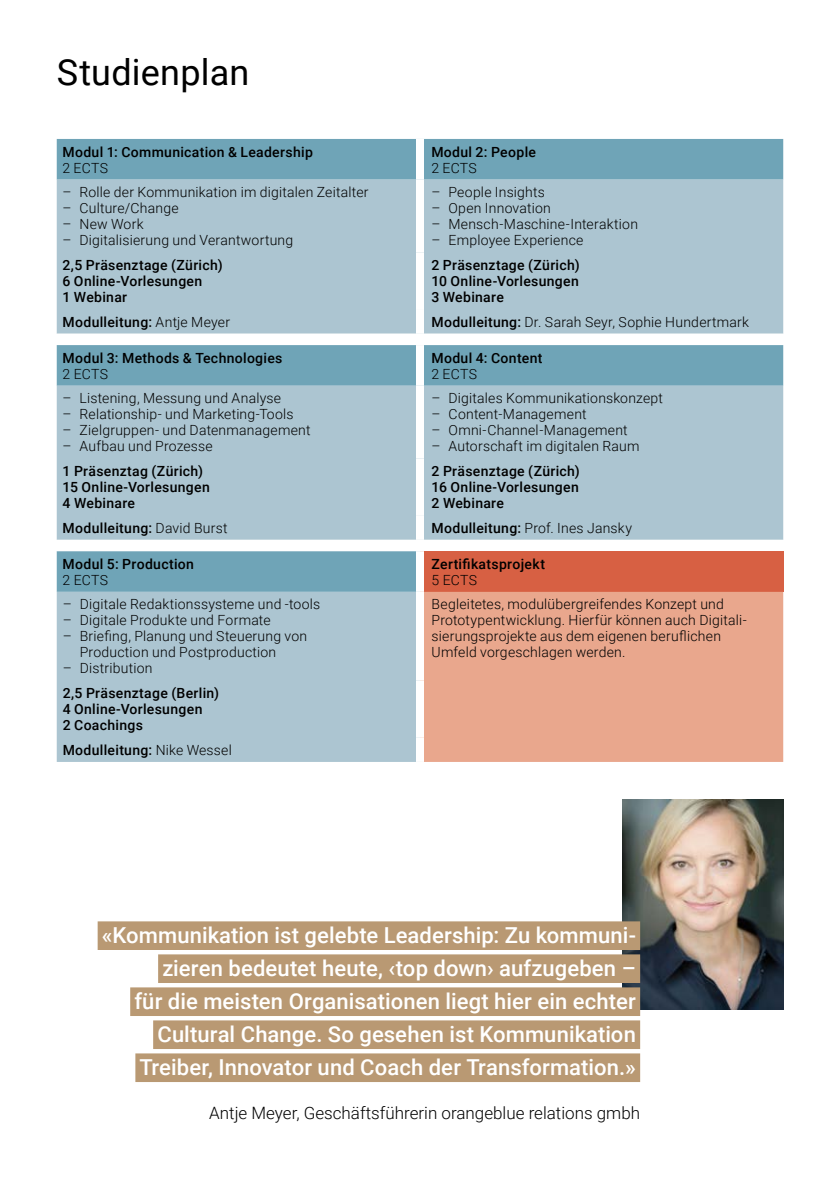
<style>
.page{position:relative;width:840px;height:1191px;background:#fff}
.page>*{position:absolute;margin:0;border:0;box-sizing:border-box;transform-origin:0 0}
.t1{font:36px "Roboto";letter-spacing:.005em;color:#000}
.t2{font:500 22px/33px "Roboto";letter-spacing:.005em;color:#fff;text-align:right}
.t3{font:300 17px "Roboto";color:#000}
.t4{font:300 14px/16px "Roboto";letter-spacing:.015em;color:#000}
.t5{font:500 14px/16px "Roboto";letter-spacing:.02em;color:#000}
.s1{font-weight:300}
.s2{font-weight:500}
</style>
<div class="page">
<div style="left:57px;top:139px;width:725px;height:41px;background:#6fa4b7"></div>
<svg style="left:57px;top:180px;width:725px;height:582px;fill:#acc5d1"></svg>
<svg style="left:57px;top:334px;width:725px;height:217px;fill:#acc5d1"></svg>
<div style="left:420px;top:551px;width:362px;height:41px;background:#d76043"></div>
<div style="left:424px;top:592px;width:358px;height:170px;background:#e9a78d"></div>
<div style="left:416px;top:139px;width:8px;height:41px;background:#fff"></div>
<div style="left:416px;top:180px;width:8px;height:72px;background:#fff"></div>
<div style="left:416px;top:252px;width:8px;height:57px;background:#fff"></div>
<div style="left:416px;top:309px;width:8px;height:25px;background:#fff"></div>
<div style="left:416px;top:334px;width:8px;height:11px;background:#fff"></div>
<div style="left:416px;top:345px;width:8px;height:41px;background:#fff"></div>
<div style="left:416px;top:386px;width:8px;height:72px;background:#fff"></div>
<div style="left:416px;top:458px;width:8px;height:57px;background:#fff"></div>
<div style="left:416px;top:515px;width:8px;height:25px;background:#fff"></div>
<div style="left:416px;top:540px;width:8px;height:11px;background:#fff"></div>
<div style="left:416px;top:551px;width:8px;height:41px;background:#fff"></div>
<div style="left:416px;top:592px;width:8px;height:88px;background:#fff"></div>
<div style="left:416px;top:680px;width:8px;height:57px;background:#fff"></div>
<div style="left:416px;top:737px;width:8px;height:25px;background:#fff"></div>
<img style="left:622px;top:799px;width:160px;height:210px">
<div style="left:98px;top:921px;width:541px;height:29px;background:#b99973"></div>
<div style="left:158px;top:954px;width:481px;height:29px;background:#b99973"></div>
<div style="left:130px;top:987px;width:509px;height:29px;background:#b99973"></div>
<div style="left:153px;top:1020px;width:486px;height:29px;background:#b99973"></div>
<div style="left:135px;top:1053px;width:504px;height:29px;background:#b99973"></div>
<h1 class="t1" style="left:57px;top:47px;width:194px">Studienplan</h1>
<p class="t5" style="left:62px;top:143px;width:252px">Modul 1: Communication &amp; Leadership</p>
<p class="t4" style="left:62px;top:159px;width:47px">2 ECTS</p>
<p class="t4" style="left:62px;top:184px;width:307px">– Rolle der Kommunikation im digitalen Zeitalter</p>
<p class="t4" style="left:62px;top:200px;width:118px">– Culture/Change</p>
<p class="t4" style="left:62px;top:216px;width:83px">– New Work</p>
<p class="t4" style="left:62px;top:232px;width:232px">– Digitalisierung und Verantwortung</p>
<p class="t5" style="left:431px;top:143px;width:106px">Modul 2: People</p>
<p class="t4" style="left:431px;top:159px;width:47px">2 ECTS</p>
<p class="t4" style="left:431px;top:184px;width:115px">– People Insights</p>
<p class="t4" style="left:431px;top:200px;width:121px">– Open Innovation</p>
<p class="t4" style="left:431px;top:216px;width:208px">– Mensch-Maschine-Interaktion</p>
<p class="t4" style="left:431px;top:232px;width:153px">– Employee Experience</p>
<p class="t5" style="left:62px;top:256px;width:161px">2,5 Präsenztage (Zürich)<br>6 Online-Vorlesungen<br>1 Webinar</p>
<p class="t5" style="left:431px;top:256px;width:150px;text-align:justify">2 Präsenztage (Zürich)<br>10 Online-Vorlesungen 3 Webinare</p>
<p class="t5" style="left:62px;top:313px;width:169px">Modulleitung: <span class="s1">Antje Meyer</span></p>
<p class="t4" style="left:431px;top:313px;width:319px"><span class="s2">Modulleitung:</span> Dr. Sarah Seyr, Sophie Hundertmark</p>
<p class="t5" style="left:62px;top:349px;width:221px">Modul 3: Methods &amp; Technologies</p>
<p class="t4" style="left:62px;top:365px;width:47px">2 ECTS</p>
<p class="t5" style="left:431px;top:349px;width:112px">Modul 4: Content</p>
<p class="t4" style="left:431px;top:365px;width:47px">2 ECTS</p>
<p class="t4" style="left:62px;top:390px;width:220px">– Listening, Messung und Analyse</p>
<p class="t4" style="left:63px;top:406px;width:232px">– Relationship- und Marketing-Tools</p>
<p class="t4" style="left:63px;top:422px;width:249px">– Zielgruppen- und Datenmanagement</p>
<p class="t4" style="left:63px;top:438px;width:152px">– Aufbau und Prozesse</p>
<p class="t4" style="left:431px;top:390px;width:233px">– Digitales Kommunikationskonzept</p>
<p class="t4" style="left:431px;top:406px;width:157px">– Content-Management</p>
<p class="t4" style="left:431px;top:422px;width:197px">– Omni-Channel-Management</p>
<p class="t4" style="left:431px;top:438px;width:209px">– Autorschaft im digitalen Raum</p>
<p class="t5" style="left:63px;top:462px;width:149px">1 Präsenztag (Zürich)<br>15 Online-Vorlesungen<br>4 Webinare</p>
<p class="t5" style="left:431px;top:462px;width:150px;text-align:justify">2 Präsenztage (Zürich)<br>16 Online-Vorlesungen 2 Webinare</p>
<p class="t5" style="left:63px;top:519px;width:166px">Modulleitung: <span class="s1">David Burst</span></p>
<p class="t4" style="left:431px;top:519px;width:202px"><span class="s2">Modulleitung:</span> Prof. Ines Jansky</p>
<p class="t5" style="left:63px;top:555px;width:133px">Modul 5: Production</p>
<p class="t4" style="left:63px;top:571px;width:47px">2 ECTS</p>
<p class="t5" style="left:431px;top:555px;width:115px">Zertifikatsprojekt</p>
<p class="t4" style="left:431px;top:571px;width:47px">5 ECTS</p>
<p class="t4" style="left:63px;top:596px;width:259px">– Digitale Redaktionssysteme und -tools</p>
<p class="t4" style="left:63px;top:612px;width:209px">– Digitale Produkte und Formate</p>
<p class="t4" style="left:80px;top:628px;width:229px;text-indent:-17px">– Briefing, Planung und Steuerung von<br>Production und Postproduction</p>
<p class="t4" style="left:63px;top:660px;width:91px">– Distribution</p>
<p class="t5" style="left:63px;top:684px;width:158px">2,5 Präsenztage (Berlin)<br>4 Online-Vorlesungen<br>2 Coachings</p>
<p class="t5" style="left:63px;top:741px;width:170px">Modulleitung: <span class="s1">Nike Wessel</span></p>
<p class="t4" style="left:431px;top:596px;width:316px">Begleitetes, modulübergreifendes Konzept und Prototypentwicklung. Hierfür können auch Digitali&shy;sierungsprojekte aus dem eigenen beruflichen Umfeld vorgeschlagen werden.</p>
<p class="t2" style="left:102px;top:918px;width:535px">«Kommunikation ist gelebte Leadership: Zu kommuni&shy;zieren bedeutet heute, ‹top down› aufzugeben –<br>für die meisten Organisationen liegt hier ein echter Cultural Change. So gesehen ist Kommunikation Treiber, Innovator und Coach der Transformation.»</p>
<p class="t3" style="left:209px;top:1101px;width:432px">Antje Meyer, Geschäftsführerin orangeblue relations gmbh</p>
</div>
